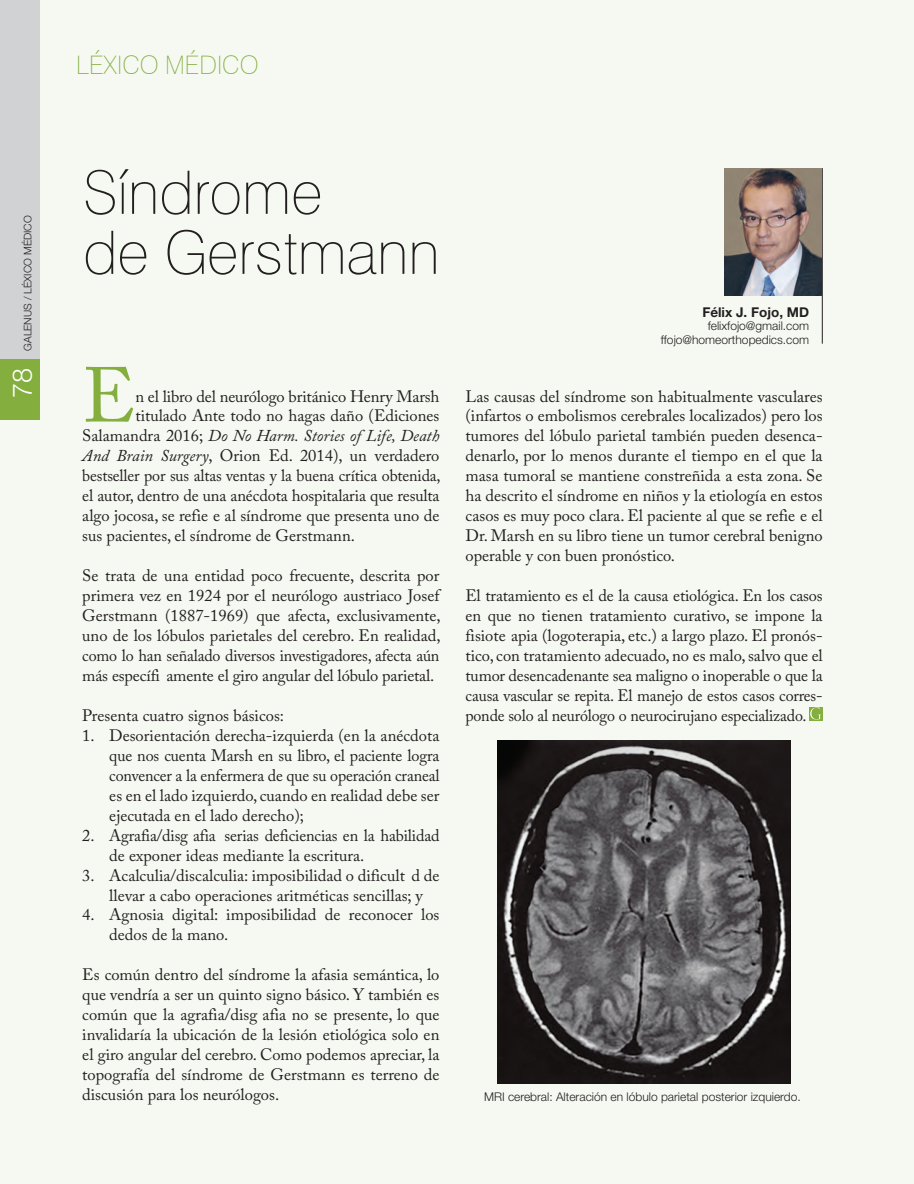
<style>
.page{position:relative;width:914px;height:1184px;background:#fff}
.page>*{position:absolute;margin:0;border:0;box-sizing:border-box;transform-origin:0 0}
.t1{font:76.95px "Adobe Caslon Pro";color:#84ae3e}
.t2{font:100 60px/60px "Swiss 721 BT";color:#231f20}
.t3{font:300 27px "Helvetica Neue";color:#fff}
.t4{font:100 25.5px "Swiss 721 BT";color:#84ae3e}
.t5{font:16.5px/20px "Adobe Caslon Pro";color:#231f20;text-align:justify}
.t6{font:italic 16.5px "Adobe Caslon Pro";color:#231f20}
.t7{font:700 13.5px "Helvetica Neue";color:#231f20}
.t8{font:300 12px/13.5px "Helvetica Neue";color:#231f20;text-align:right}
.t9{font:300 10.5px "Helvetica Neue";color:#231f20}
.s1{font-style:normal}
.s2{font-style:italic}
</style>
<div class="page">
<div style="left:0;top:0;width:913px;height:1183px;background:#f6f9f2"></div>
<hr style="left:821px;top:168px;width:1px;height:175px;background:#231f20">
<img style="left:724px;top:168px;width:97px;height:127px">
<div style="left:808px;top:706px;width:14px;height:14px;background:#84ae3e"></div>
<svg style="left:810px;top:707px;width:11px;height:12px"></svg>
<img style="left:497px;top:740px;width:293px;height:343px">
<div style="left:0;top:0;width:40px;height:410px;background:#d1d2d4"></div>
<div style="left:0;top:359px;width:40px;height:60px;background:#84ae3e"></div>
<p class="t9" style="left:21px;top:351px;width:137px;rotate:-90deg">GALENUS / LÉXICO MÉDICO</p>
<h3 class="t3" style="left:6px;top:397px;width:32px;rotate:-90deg">78</h3>
<h3 class="t4" style="left:76px;top:50px;width:184px">LÉXICO MÉDICO</h3>
<h2 class="t2" style="left:83px;top:162px;width:358px">Síndrome<br>de Gerstmann</h2>
<h1 class="t1" style="left:82px;top:350px;width:55px">E</h1>
<p class="t5" style="left:135px;top:386px;width:305px">n el libro del neurólogo británico Henry Marsh</p>
<p class="t5" style="left:135px;top:406px;width:305px">titulado Ante todo no hagas daño (Ediciones</p>
<p class="t6" style="left:82px;top:426px;width:358px"><span class="s1">Salamandra 2016;</span> Do No Harm. Stories of Life, Death</p>
<p class="t5" style="left:82px;top:446px;width:358px"><span class="s2">And Brain Surgery</span>, Orion Ed. 2014), un verdadero</p>
<p class="t5" style="left:82px;top:465px;width:360px">bestseller por sus altas ventas y la buena crítica obtenida,</p>
<p class="t5" style="left:82px;top:485px;width:358px">el autor, dentro de una anécdota hospitalaria que resulta</p>
<p class="t5" style="left:82px;top:505px;width:358px">algo jocosa, se refie e al síndrome que presenta uno de</p>
<p class="t5" style="left:82px;top:525px;width:274px">sus pacientes, el síndrome de Gerstmann.</p>
<p class="t5" style="left:82px;top:565px;width:360px">Se trata de una entidad poco frecuente, descrita por primera vez en 1924 por el neurólogo austriaco Josef Gerstmann (1887-1969) que afecta, exclusivamente, uno de los lóbulos parietales del cerebro. En realidad, como lo han señalado diversos investigadores, afecta aún más específi amente el giro angular del lóbulo parietal.</p>
<p class="t5" style="left:82px;top:705px;width:203px">Presenta cuatro signos básicos:</p>
<p class="t5" style="left:109px;top:725px;width:332px;text-indent:-27px">1. Desorientación derecha-izquierda (en la anécdota que nos cuenta Marsh en su libro, el paciente logra convencer a la enfermera de que su operación craneal es en el lado izquierdo, cuando en realidad debe ser ejecutada en el lado derecho);</p>
<p class="t5" style="left:109px;top:825px;width:331px;text-indent:-27px">2. Agrafia/disg afia serias deficiencias en la habilidad de exponer ideas mediante la escritura.</p>
<p class="t5" style="left:109px;top:864px;width:331px;text-indent:-27px">3. Acalculia/discalculia: imposibilidad o dificult d de llevar a cabo operaciones aritméticas sencillas; y</p>
<p class="t5" style="left:109px;top:904px;width:331px;text-indent:-27px">4. Agnosia digital: imposibilidad de reconocer los dedos de la mano.</p>
<p class="t5" style="left:82px;top:964px;width:359px">Es común dentro del síndrome la afasia semántica, lo que vendría a ser un quinto signo básico. Y también es común que la agrafia/disg afia no se presente, lo que invalidaría la ubicación de la lesión etiológica solo en el giro angular del cerebro. Como podemos apreciar, la topografía del síndrome de Gerstmann es terreno de discusión para los neurólogos.</p>
<p class="t7" style="left:702px;top:303px;width:108px">Félix J. Fojo, MD</p>
<p class="t8" style="left:661px;top:319px;width:150px">felixfojo@gmail.com ffojo@homeorthopedics.com</p>
<p class="t5" style="left:465px;top:386px;width:359px">Las causas del síndrome son habitualmente vasculares (infartos o embolismos cerebrales localizados) pero los tumores del lóbulo parietal también pueden desenca&shy;denarlo, por lo menos durante el tiempo en el que la masa tumoral se mantiene constreñida a esta zona. Se ha descrito el síndrome en niños y la etiología en estos casos es muy poco clara. El paciente al que se refie e el Dr. Marsh en su libro tiene un tumor cerebral benigno operable y con buen pronóstico.</p>
<p class="t5" style="left:465px;top:585px;width:358px">El tratamiento es el de la causa etiológica. En los casos en que no tienen tratamiento curativo, se impone la fisiote apia (logoterapia, etc.) a largo plazo. El pronós&shy;tico, con tratamiento adecuado, no es malo, salvo que el tumor desencadenante sea maligno o inoperable o que la causa vascular se repita. El manejo de estos casos corres&shy;ponde solo al neurólogo o neurocirujano especializado.</p>
<p class="t8" style="left:484px;top:1089px;width:318px">MRI cerebral: Alteración en lóbulo parietal posterior izquierdo.</p>
</div>
